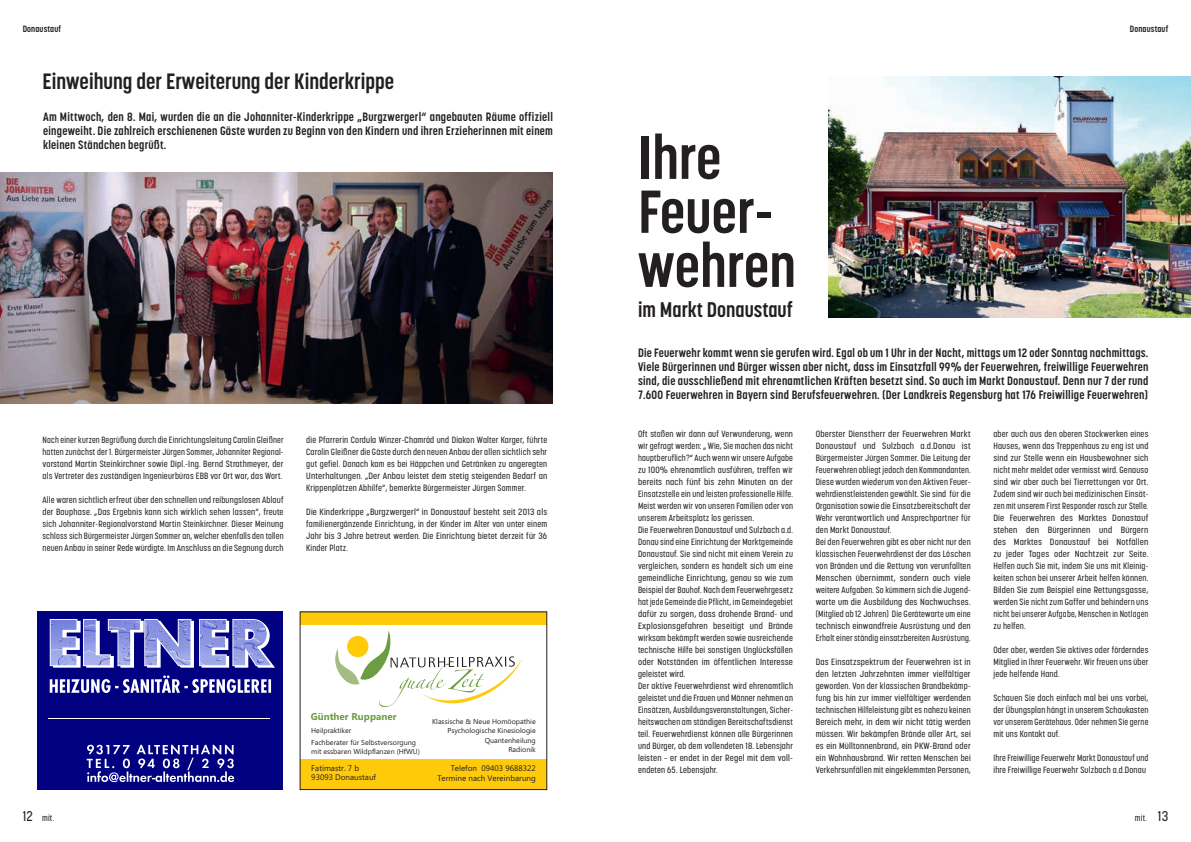
<style>
.page{position:relative;width:1191px;height:842px;background:#fff}
.page>*{position:absolute;margin:0;border:0;box-sizing:border-box;transform-origin:0 0}
.t1{font:700 60px/54px "Korolev Condensed";color:#231f20}
.t2{font:700 22px "Korolev Condensed";color:#231f20}
.t3{font:700 21px "Korolev Condensed";color:#231f20}
.t4{font:700 12px/14px "Korolev Condensed";letter-spacing:.02em;color:#231f20;text-align:justify}
.t5{font:700 9.8px "Ebrima";color:#6d9d43}
.t6{font:500 9px/12px "Korolev Condensed";letter-spacing:.02em;color:#231f20;text-align:justify}
.t7{font:500 9px/12px "Korolev Condensed";letter-spacing:.02em;color:#231f20;scale:1.05 1}
.t8{font:500 9px/12px "Korolev Condensed";letter-spacing:.02em;color:#231f20;text-align:justify;scale:.96 1}
.t9{font:500 9px/12px "Korolev Condensed";letter-spacing:.02em;color:#231f20;text-align:justify;scale:1.04 1}
.t10{font:700 9px "Korolev Condensed";letter-spacing:.02em;color:#231f20}
.t11{font:8.1px/9.1px "Ebrima";color:#231f20}
.t12{font:7.2px "Ebrima";color:#231f20}
.s1{font-size:14px}
</style>
<div class="page">
<div style="left:300px;top:612px;width:247px;height:13px;background:#feca0a"></div>
<div style="left:302px;top:759px;width:243px;height:29px;background:#feca0a"></div>
<svg style="left:335px;top:630px;width:187px;height:77px"></svg>
<div style="left:38px;top:612px;width:245px;height:178px;background:#000080"></div>
<svg style="left:50px;top:619px;width:225px;height:49px"></svg>
<svg style="left:50px;top:675px;width:221px;height:18px"></svg>
<svg style="left:87px;top:745px;width:147px;height:37px"></svg>
<hr style="left:48px;top:718px;width:221px;height:1px;background:#fff">
<img style="left:0;top:173px;width:553px;height:231px">
<img style="left:828px;top:77px;width:363px;height:241px">
<p class="t10" style="left:23px;top:23px;width:40px">Donaustauf</p>
<p class="t10" style="left:1129px;top:23px;width:40px">Donaustauf</p>
<h2 class="t2" style="left:43px;top:68px;width:353px">Einweihung der Erweiterung der Kinderkrippe</h2>
<p class="t4" style="left:43px;top:109px;width:511px">Am Mittwoch, den 8. Mai, wurden die an die Johanniter-Kinderkrippe „Burgzwergerl“ angebauten Räume offiziell eingeweiht. Die zahlreich erschienenen Gäste wurden zu Beginn von den Kindern und ihren Erzieherinnen mit einem kleinen Ständchen begrüßt.</p>
<p class="t8" style="left:43px;top:434px;width:252px">Nach einer kurzen Begrüßung durch die Einrichtungsleitung Carolin Gleißner hatten zunächst der 1. Bürgermeister Jürgen Sommer, Johanniter Regional&shy;vorstand Martin Steinkirchner sowie Dipl.-Ing. Bernd Strathmeyer, der als Vertreter des zuständigen Ingenieurbüros EBB vor Ort war, das Wort.</p>
<p class="t6" style="left:43px;top:494px;width:242px">Alle waren sichtlich erfreut über den schnellen und reibungslosen Ablauf der Bauphase. „Das Ergebnis kann sich wirklich sehen lassen“, freute sich Johanniter-Regionalvorstand Martin Steinkirchner. Dieser Meinung schloss sich Bürgermeister Jürgen Sommer an, welcher ebenfalls den tollen neuen Anbau in seiner Rede würdigte. Im Anschluss an die Segnung durch</p>
<p class="t6" style="left:306px;top:434px;width:242px">die Pfarrerin Cordula Winzer-Chamrád und Diakon Walter Karger, führte Carolin Gleißner die Gäste durch den neuen Anbau der allen sichtlich sehr gut gefiel. Danach kam es bei Häppchen und Getränken zu angeregten Unterhaltungen. „Der Anbau leistet dem stetig steigenden Bedarf an Krippenplätzen Abhilfe“, bemerkte Bürgermeister Jürgen Sommer.</p>
<p class="t9" style="left:306px;top:506px;width:233px">Die Kinderkrippe „Burgzwergerl“ in Donaustauf besteht seit 2013 als familienergänzende Einrichtung, in der Kinder im Alter von unter einem Jahr bis 3 Jahre betreut werden. Die Einrichtung bietet derzeit für 36<br>Kinder Platz.</p>
<p class="t5" style="left:311px;top:709px;width:87px">Günther Ruppaner</p>
<p class="t12" style="left:432px;top:716px;width:105px">Klassische &amp; Neue Homöopathie</p>
<p class="t12" style="left:447px;top:725px;width:90px">Psychologische Kinesiologie</p>
<p class="t12" style="left:311px;top:726px;width:42px">Heilpraktiker</p>
<p class="t12" style="left:311px;top:747px;width:110px">mit essbaren Wildpflanzen (HfWU)</p>
<p class="t11" style="left:311px;top:764px;width:66px">Fatimastr. 7 b<br>93093 Donaustauf</p>
<p class="t11" style="left:437px;top:764px;width:100px;line-height:9.7px;text-align:right">Telefon 09403 9688322<br>Termine nach Vereinbarung</p>
<p class="t12" style="left:485px;top:735px;width:52px">Quantenheilung</p>
<p class="t12" style="left:311px;top:737px;width:106px">Fachberater für Selbstversorgung</p>
<p class="t12" style="left:508px;top:744px;width:29px">Radionik</p>
<h1 class="t1" style="left:638px;top:131px;width:159px">Ihre<br>Feuer&shy;wehren</h1>
<h3 class="t3" style="left:638px;top:297px;width:156px">im Markt Donaustauf</h3>
<p class="t4" style="left:638px;top:346px;width:512px">Die Feuerwehr kommt wenn sie gerufen wird. Egal ob um 1 Uhr in der Nacht, mittags um 12 oder Sonntag nachmittags.<br>Viele Bürgerinnen und Bürger wissen aber nicht, dass im Einsatzfall 99% der Feuerwehren, freiwillige Feuerwehren sind, die ausschließend mit ehrenamtlichen Kräften besetzt sind. So auch im Markt Donaustauf. Denn nur 7 der rund 7.600 Feuerwehren in Bayern sind Berufsfeuerwehren. (Der Landkreis Regensburg hat 176 Freiwillige Feuerwehren)</p>
<p class="t6" style="left:638px;top:428px;width:156px;text-align:left">Oft stoßen wir dann auf Verwunderung, wenn wir gefragt werden: „ Wie, Sie machen das nicht hauptberuflich?“ Auch wenn wir unsere Aufgabe zu 100% ehrenamtlich ausführen, treffen wir bereits nach fünf bis zehn Minuten an der Einsatzstelle ein und leisten professionelle Hilfe.<br>Meist werden wir von unseren Familien oder von unserem Arbeitsplatz los gerissen.<br>Die Feuerwehren Donaustauf und Sulzbach a.d.<br>Donau sind eine Einrichtung der Marktgemeinde Donaustauf. Sie sind nicht mit einem Verein zu vergleichen, sondern es handelt sich um eine gemeindliche Einrichtung, genau so wie zum Beispiel der Bauhof. Nach dem Feuerwehrgesetz hat jede Gemeinde die Pflicht, im Gemeindegebiet dafür zu sorgen, dass drohende Brand- und Explosionsgefahren beseitigt und Brände wirksam bekämpft werden sowie ausreichende technische Hilfe bei sonstigen Unglücksfällen oder Notständen im öffentlichen Interesse geleistet wird.<br>Der aktive Feuerwehrdienst wird ehrenamtlich geleistet und die Frauen und Männer nehmen an Einsätzen, Ausbildungsveranstaltungen, Sicher&shy;heitswachen am ständigen Bereitschaftsdienst teil. Feuerwehrdienst können alle Bürgerinnen und Bürger, ab dem vollendeten 18. Lebensjahr leisten – er endet in der Regel mit dem voll&shy;endeten 65. Lebensjahr.</p>
<p class="t7" style="left:815px;top:428px;width:149px">Oberster Dienstherr der Feuerwehren Markt Donaustauf und Sulzbach a.d.Donau ist Bürgermeister Jürgen Sommer. Die Leitung der Feuerwehren obliegt jedoch den Kommandanten.<br>Diese wurden wiederum von den Aktiven Feuer&shy;wehrdienstleistenden gewählt. Sie sind für die Organisation sowie die Einsatzbereitschaft der Wehr verantwortlich und Ansprechpartner für den Markt Donaustauf.<br>Bei den Feuerwehren gibt es aber nicht nur den klassischen Feuerwehrdienst der das Löschen von Bränden und die Rettung von verunfallten Menschen übernimmt, sondern auch viele weitere Aufgaben. So kümmern sich die Jugend&shy;warte um die Ausbildung des Nachwuchses. (Mitglied ab 12 Jahren) Die Gerätewarte um eine technisch einwandfreie Ausrüstung und den Erhalt einer ständig einsatzbereiten Ausrüstung.</p>
<p class="t6" style="left:815px;top:656px;width:156px">Das Einsatzspektrum der Feuerwehren ist in den letzten Jahrzehnten immer vielfältiger geworden. Von der klassischen Brandbekämp&shy;fung bis hin zur immer vielfältiger werdenden technischen Hilfeleistung gibt es nahezu keinen Bereich mehr, in dem wir nicht tätig werden müssen. Wir bekämpfen Brände aller Art, sei es ein Mülltonnenbrand, ein PKW-Brand oder ein Wohnhausbrand. Wir retten Menschen bei Verkehrsunfällen mit eingeklemmten Personen,</p>
<p class="t6" style="left:993px;top:428px;width:156px">aber auch aus den oberen Stockwerken eines Hauses, wenn das Treppenhaus zu eng ist und sind zur Stelle wenn ein Hausbewohner sich nicht mehr meldet oder vermisst wird. Genauso sind wir aber auch bei Tierrettungen vor Ort.<br>Zudem sind wir auch bei medizinischen Einsät&shy;zen mit unserem First Responder rasch zur Stelle.<br>Die Feuerwehren des Marktes Donastauf stehen den Bürgerinnen und Bürgern des Marktes Donaustauf bei Notfällen zu jeder Tages oder Nachtzeit zur Seite.<br>Helfen auch Sie mit, indem Sie uns mit Kleinig&shy;keiten schon bei unserer Arbeit helfen können.<br>Bilden Sie zum Beispiel eine Rettungsgasse, werden Sie nicht zum Gaffer und behindern uns nicht bei unserer Aufgabe, Menschen in Notlagen zu helfen.</p>
<p class="t6" style="left:993px;top:644px;width:156px">Oder aber, werden Sie aktives oder förderndes Mitglied in Ihrer Feuerwehr. Wir freuen uns über jede helfende Hand.</p>
<p class="t6" style="left:993px;top:692px;width:156px">Schauen Sie doch einfach mal bei uns vorbei, der Übungsplan hängt in unserem Schaukasten vor unserem Gerätehaus. Oder nehmen Sie gerne mit uns Kontakt auf.</p>
<p class="t6" style="left:993px;top:752px;width:156px">Ihre Freiwillige Feuerwehr Markt Donaustauf und ihre Freiwillige Feuerwehr Sulzbach a.d.Donau</p>
<p class="t6" style="left:23px;top:812px;width:33px"><span class="s1">12</span> mit.</p>
<p class="t6" style="left:1134px;top:812px;width:35px">mit. <span class="s1">13</span></p>
</div>
